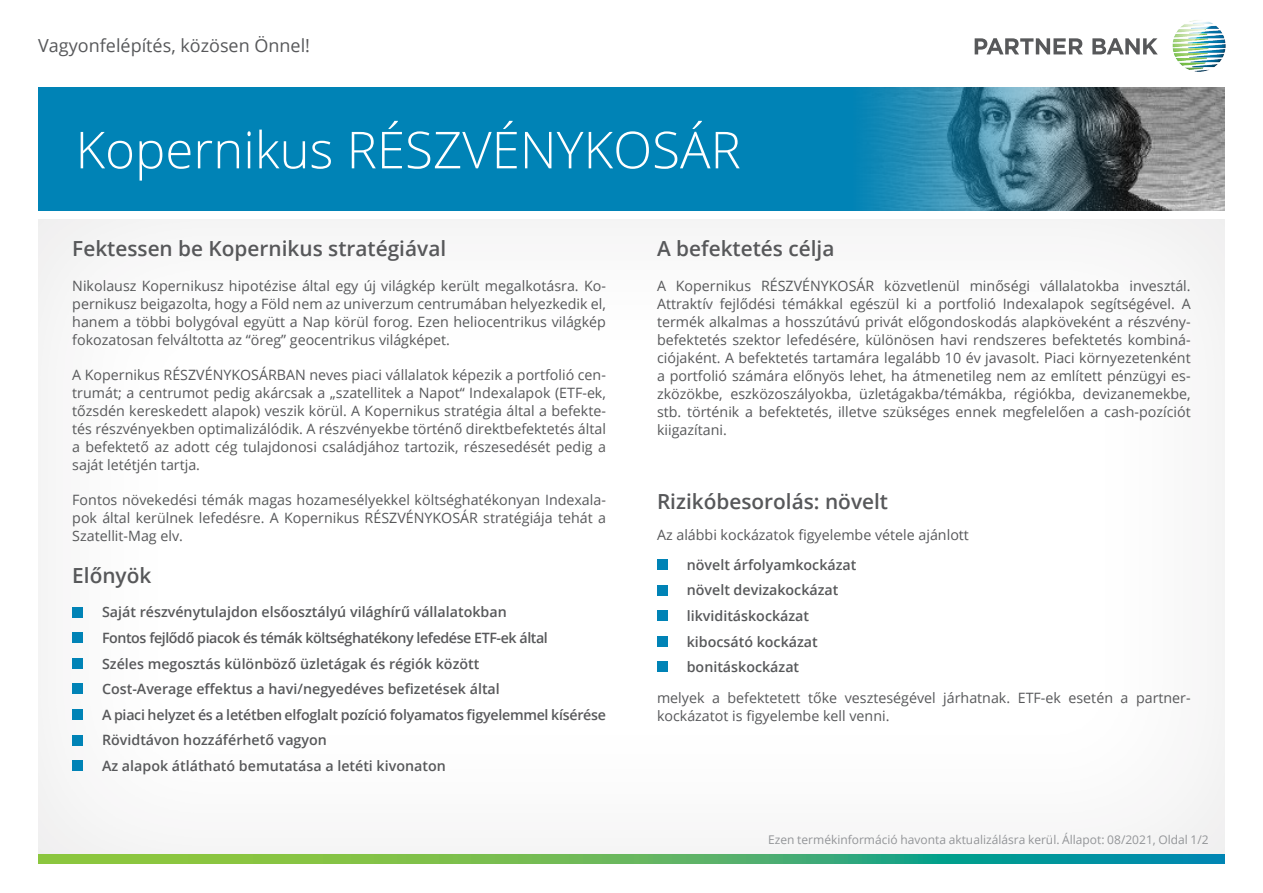
<style>
.page{position:relative;width:1263px;height:893px;background:#fff}
.page>*{position:absolute;margin:0;border:0;box-sizing:border-box;transform-origin:0 0}
.t1{font:300 51px "Open Sans";color:#fff}
.Subheadline{font:600 20.85px "Open Sans";color:#57585a}
.t2{font:18px "Open Sans";color:#57585a}
.Fließtext{font:14.25px/18px "Open Sans";color:#57585a;text-align:justify}
.Aufzählung{font:600 14.25px "Open Sans";color:#57585a}
.Aufzählung-2{font:600 14.25px "Open Sans";letter-spacing:-.02em;color:#57585a}
.Aufzählung-3{font:600 14.25px "Open Sans";letter-spacing:-.03em;color:#57585a}
.Fließtext_klein{font:12px "Open Sans";color:#939598}
</style>
<div class="page">
<img style="left:1172px;top:20px;width:54px;height:52px">
<svg style="left:975px;top:38px;width:183px;height:16px"></svg>
<div style="left:38px;top:87px;width:1187px;height:123px;background:#0083b6"></div>
<svg style="left:38px;top:855px;width:1187px;height:8px;background:#51b068"></svg>
<div style="left:72px;top:607px;width:11px;height:10px;background:#0083b6"></div>
<div style="left:72px;top:632px;width:11px;height:11px;background:#0083b6"></div>
<div style="left:72px;top:658px;width:11px;height:10px;background:#0083b6"></div>
<div style="left:72px;top:683px;width:11px;height:11px;background:#0083b6"></div>
<div style="left:72px;top:709px;width:11px;height:11px;background:#0083b6"></div>
<div style="left:72px;top:735px;width:11px;height:10px;background:#0083b6"></div>
<div style="left:72px;top:760px;width:11px;height:11px;background:#0083b6"></div>
<img style="left:865px;top:87px;width:360px;height:123px">
<div style="left:657px;top:559px;width:11px;height:11px;background:#0083b6"></div>
<div style="left:657px;top:585px;width:11px;height:10px;background:#0083b6"></div>
<div style="left:657px;top:610px;width:11px;height:11px;background:#0083b6"></div>
<div style="left:657px;top:636px;width:11px;height:11px;background:#0083b6"></div>
<div style="left:657px;top:662px;width:11px;height:10px;background:#0083b6"></div>
<p class="t2" style="left:38px;top:33px;width:273px">Vagyonfelépítés, közösen Önnel!</p>
<p class="t1" style="left:75px;top:115px;width:667px">Kopernikus RÉSZVÉNYKOSÁR</p>
<p class="Subheadline" style="left:72px;top:234px;width:375px">Fektessen be Kopernikus stratégiával</p>
<p class="Fließtext" style="left:72px;top:277px;width:535px">Nikolausz Kopernikusz hipotézise által egy új világkép került megalkotásra. Ko&shy;pernikusz beigazolta, hogy a Föld nem az univerzum centrumában helyezkedik el, hanem a többi bolygóval együtt a Nap körül forog. Ezen heliocentrikus világkép fokozatosan felváltotta az “öreg” geocentrikus világképet.</p>
<p class="Fließtext" style="left:72px;top:366px;width:535px">A Kopernikus RÉSZVÉNYKOSÁRBAN neves piaci vállalatok képezik a portfolió cen&shy;trumát; a centrumot pedig akárcsak a „szatellitek a Napot“ Indexalapok (ETF-ek, tőzsdén kereskedett alapok) veszik körül. A Kopernikus stratégia által a befekte&shy;tés részvényekben optimalizálódik. A részvényekbe történő direktbefektetés által a befektető az adott cég tulajdonosi családjához tartozik, részesedését pedig a saját letétjén tartja.</p>
<p class="Fließtext" style="left:72px;top:491px;width:535px">Fontos növekedési témák magas hozamesélyekkel költséghatékonyan Indexala&shy;pok által kerülnek lefedésre. A Kopernikus RÉSZVÉNYKOSÁR stratégiája tehát a Szatellit-Mag elv.</p>
<p class="Subheadline" style="left:72px;top:561px;width:81px">Előnyök</p>
<p class="Aufzählung" style="left:102px;top:602px;width:406px">Saját részvénytulajdon elsőosztályú világhírű vállalatokban</p>
<p class="Aufzählung-3" style="left:102px;top:628px;width:447px">Fontos fejlődő piacok és témák költséghatékony lefedése ETF-ek által</p>
<p class="Aufzählung" style="left:102px;top:654px;width:379px">Széles megosztás különböző üzletágak és régiók között</p>
<p class="Aufzählung" style="left:102px;top:679px;width:399px">Cost-Average effektus a havi/negyedéves befizetések által</p>
<p class="Aufzählung-2" style="left:102px;top:705px;width:505px">A piaci helyzet és a letétben elfoglalt pozíció folyamatos figyelemmel kísérése</p>
<p class="Aufzählung" style="left:102px;top:730px;width:226px">Rövidtávon hozzáférhető vagyon</p>
<p class="Aufzählung" style="left:102px;top:756px;width:345px">Az alapok átlátható bemutatása a letéti kivonaton</p>
<p class="Subheadline" style="left:657px;top:234px;width:179px">A befektetés célja</p>
<p class="Fließtext" style="left:657px;top:277px;width:535px">A Kopernikus RÉSZVÉNYKOSÁR közvetlenül minőségi vállalatokba invesztál.<br>Attraktív fejlődési témákkal egészül ki a portfolió Indexalapok segítségével. A termék alkalmas a hosszútávú privát előgondoskodás alapköveként a részvény&shy;befektetés szektor lefedésére, különösen havi rendszeres befektetés kombiná&shy;ciójaként. A befektetés tartamára legalább 10 év javasolt. Piaci környezetenként a portfolió számára előnyös lehet, ha átmenetileg nem az említett pénzügyi es&shy;zközökbe, eszközoszályokba, üzletágakba/témákba, régiókba, devizanemekbe, stb. történik a befektetés, illetve szükséges ennek megfelelően a cash-pozíciót kiigazítani.</p>
<p class="Subheadline" style="left:657px;top:487px;width:233px">Rizikóbesorolás: növelt</p>
<p class="Fließtext" style="left:657px;top:525px;width:313px">Az alábbi kockázatok figyelembe vétele ajánlott</p>
<p class="Aufzählung" style="left:687px;top:555px;width:171px">növelt árfolyamkockázat</p>
<p class="Aufzählung" style="left:687px;top:580px;width:153px">növelt devizakockázat</p>
<p class="Aufzählung" style="left:687px;top:606px;width:124px">likviditáskockázat</p>
<p class="Aufzählung" style="left:687px;top:632px;width:132px">kibocsátó kockázat</p>
<p class="Aufzählung" style="left:687px;top:657px;width:114px">bonitáskockázat</p>
<p class="Fließtext" style="left:657px;top:688px;width:535px">melyek a befektetett tőke veszteségével járhatnak. ETF-ek esetén a partner&shy;kockázatot is figyelembe kell venni.</p>
<p class="Fließtext_klein" style="left:768px;top:831px;width:442px">Ezen termékinformáció havonta aktualizálásra kerül. Állapot: 08/2021, Oldal 1/2</p>
</div>
